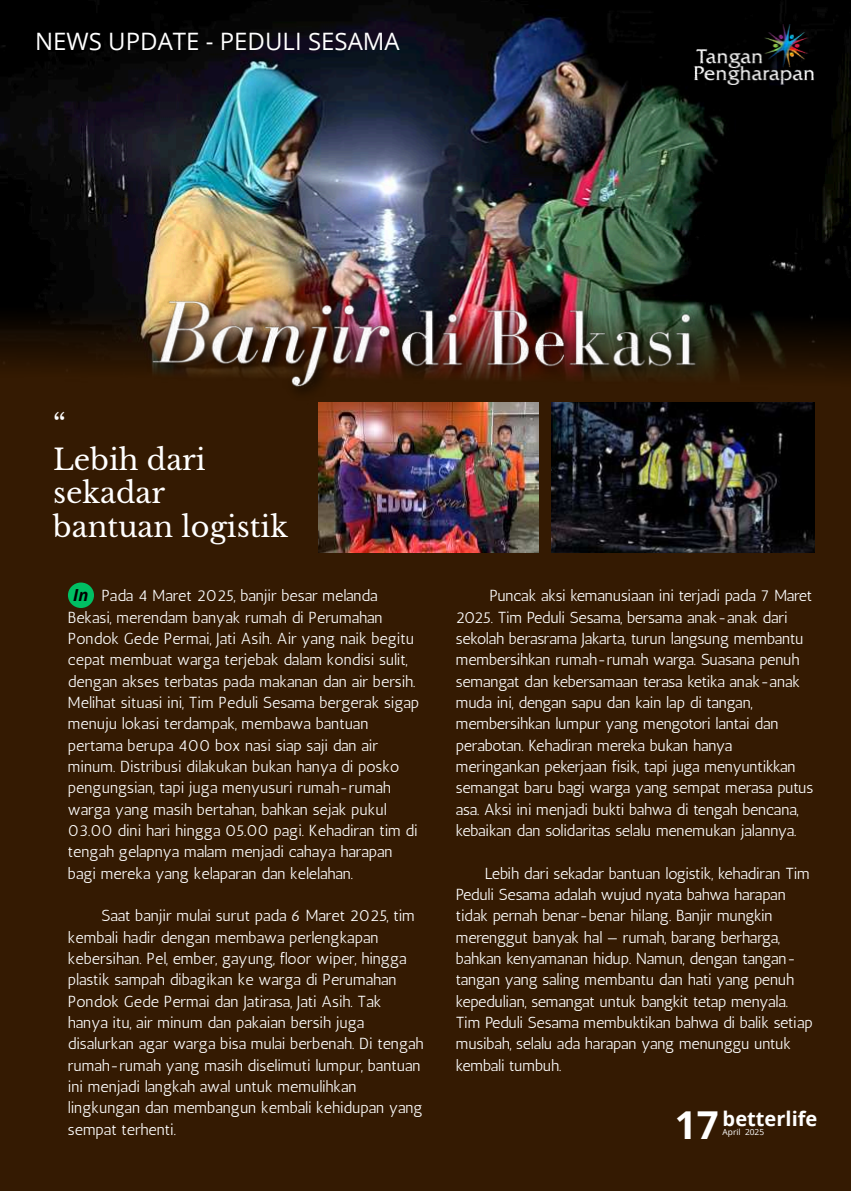
<style>
.page{position:relative;width:851px;height:1191px;background:#fff}
.page>*{position:absolute;margin:0;border:0;box-sizing:border-box;transform-origin:0 0}
.t1{font:700 38.4px "Open Sans";color:#fff}
.t2{font:28.8px/33.6px "Libre Baskerville";color:#fff}
.t3{font:24px "Open Sans";color:#fff}
.t4{font:700 20px "Open Sans";color:#fff}
.t5{font:italic 700 16.6px "Open Sans";color:#000}
.t6{font:16px/21.4px "Antic";color:#fff}
.t7{font:8.4px "Open Sans";color:#fff}
</style>
<div class="page">
<div style="left:0;top:0;width:850px;height:1191px;background:#341a02"></div>
<img style="left:0;top:0;width:850px;height:404px">
<img style="left:551px;top:403px;width:263px;height:150px">
<img style="left:318px;top:403px;width:220px;height:150px">
<img style="left:693px;top:25px;width:121px;height:60px">
<img style="left:411px;top:295px;width:305px;height:92px">
<img style="left:138px;top:284px;width:273px;height:125px">
<div style="left:68px;top:583px;width:26px;height:25px;background:#00bf63;border-radius:50%"></div>
<h3 class="t3" style="left:35px;top:25px;width:366px">NEWS UPDATE - PEDULI SESAMA</h3>
<h2 class="t2" style="left:53px;top:409px;width:237px">“<br>Lebih dari sekadar bantuan logistik</h2>
<p class="t5" style="left:73px;top:583px;width:17px">In</p>
<p class="t6" style="left:68px;top:585px;width:353px;text-indent:34px">Pada 4 Maret 2025, banjir besar melanda Bekasi, merendam banyak rumah di Perumahan Pondok Gede Permai, Jati Asih. Air yang naik begitu cepat membuat warga terjebak dalam kondisi sulit, dengan akses terbatas pada makanan dan air bersih.<br>Melihat situasi ini, Tim Peduli Sesama bergerak sigap menuju lokasi terdampak, membawa bantuan pertama berupa 400 box nasi siap saji dan air minum. Distribusi dilakukan bukan hanya di posko pengungsian, tapi juga menyusuri rumah-rumah warga yang masih bertahan, bahkan sejak pukul 03.00 dini hari hingga 05.00 pagi. Kehadiran tim di tengah gelapnya malam menjadi cahaya harapan bagi mereka yang kelaparan dan kelelahan.</p>
<p class="t6" style="left:68px;top:905px;width:357px;text-indent:34px">Saat banjir mulai surut pada 6 Maret 2025, tim kembali hadir dengan membawa perlengkapan kebersihan. Pel, ember, gayung, floor wiper, hingga plastik sampah dibagikan ke warga di Perumahan Pondok Gede Permai dan Jatirasa, Jati Asih. Tak hanya itu, air minum dan pakaian bersih juga disalurkan agar warga bisa mulai berbenah. Di tengah rumah-rumah yang masih diselimuti lumpur, bantuan ini menjadi langkah awal untuk memulihkan lingkungan dan membangun kembali kehidupan yang sempat terhenti.</p>
<p class="t6" style="left:456px;top:585px;width:359px;text-indent:33px">Puncak aksi kemanusiaan ini terjadi pada 7 Maret 2025. Tim Peduli Sesama, bersama anak-anak dari sekolah berasrama Jakarta, turun langsung membantu membersihkan rumah-rumah warga. Suasana penuh semangat dan kebersamaan terasa ketika anak-anak muda ini, dengan sapu dan kain lap di tangan, membersihkan lumpur yang mengotori lantai dan perabotan. Kehadiran mereka bukan hanya meringankan pekerjaan fisik, tapi juga menyuntikkan semangat baru bagi warga yang sempat merasa putus asa. Aksi ini menjadi bukti bahwa di tengah bencana, kebaikan dan solidaritas selalu menemukan jalannya.</p>
<p class="t6" style="left:456px;top:862px;width:358px;text-indent:29px">Lebih dari sekadar bantuan logistik, kehadiran Tim Peduli Sesama adalah wujud nyata bahwa harapan tidak pernah benar-benar hilang. Banjir mungkin merenggut banyak hal — rumah, barang berharga, bahkan kenyamanan hidup. Namun, dengan tangan&shy;tangan yang saling membantu dan hati yang penuh kepedulian, semangat untuk bangkit tetap menyala.<br>Tim Peduli Sesama membuktikan bahwa di balik setiap musibah, selalu ada harapan yang menunggu untuk kembali tumbuh.</p>
<p class="t4" style="left:722px;top:1105px;width:96px">betterlife</p>
<h1 class="t1" style="left:675px;top:1098px;width:45px">17</h1>
<p class="t7" style="left:722px;top:1126px;width:43px">April 2025</p>
</div>
